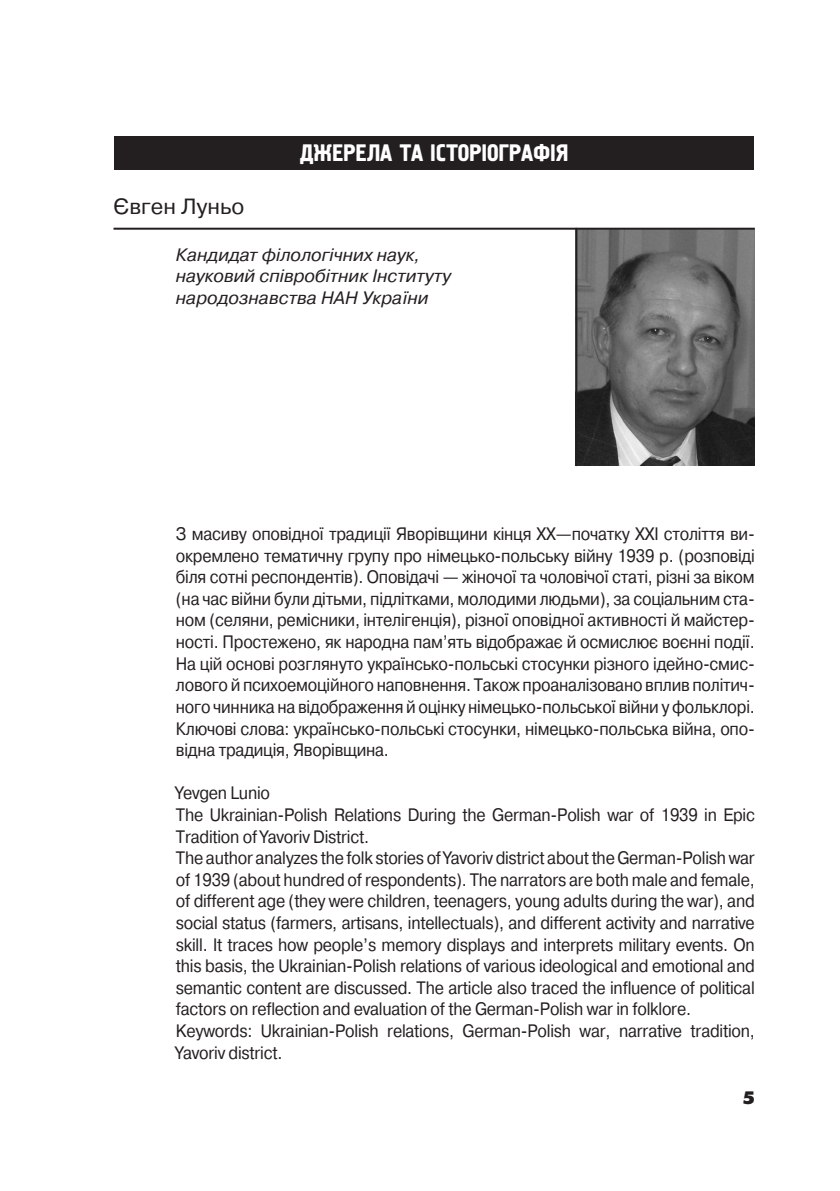
<style>
.page{position:relative;width:840px;height:1191px;background:#fff}
.page>*{position:absolute;margin:0;border:0;box-sizing:border-box;transform-origin:0 0}
.Rozdil{font:24px "Pollock 1 C";color:#fff}
.Avtor{font:22px "Pragmatica C";color:#231f20}
.Anotacion{font:18px/21.6px "Pragmatica C";letter-spacing:-.015em;color:#231f20;scale:.9 1}
.Pro-avtora{font:italic 18px/21.6px "Pragmatica C";color:#231f20}
.t1{font:18px "Futuris XC";color:#231f20}
</style>
<div class="page">
<div style="left:114px;top:136px;width:639px;height:33px;background:#231f20"></div>
<img style="left:577px;top:230px;width:177px;height:235px">
<hr style="left:575px;top:228px;width:2px;height:238px;background:#231f20">
<hr style="left:113px;top:228px;width:641px;height:2px;background:#231f20">
<p class="Rozdil" style="left:300px;top:140px;width:269px">ДЖЕРЕЛА ТА ІСТОРІОГРАФІЯ</p>
<p class="Avtor" style="left:113px;top:194px;width:132px">Євген Луньо</p>
<p class="Pro-avtora" style="left:176px;top:244px;width:276px">Кандидат філологічних наук, науковий співробітник Інституту народознавства НАН України</p>
<p class="Anotacion" style="left:176px;top:523px;width:644px;text-align:justify">З масиву оповідної традиції Яворівщини кінця ХХ—початку ХХІ століття ви&shy;окремлено тематичну групу про німецько-польську війну 1939 р. (розповіді біля сотні респондентів). Оповідачі — жіночої та чоловічої статі, різні за віком (на час війни були дітьми, підлітками, молодими людьми), за соціальним ста&shy;ном (селяни, ремісники, інтелігенція), різної оповідної активності й майстер&shy;ності. Простежено, як народна пам’ять відображає й осмислює воєнні події.<br>На цій основі розглянуто українсько-польські стосунки різного ідейно-смис&shy;лового й психоемоційного наповнення. Також проаналізовано вплив політич&shy;ного чинника на відображення й оцінку німецько-польської війни у фольклорі.</p>
<p class="Anotacion" style="left:176px;top:717px;width:644px">Ключові слова: українсько-польські стосунки, німецько-польська війна, опо&shy;відна традиція, Яворівщина.</p>
<p class="Anotacion" style="left:176px;top:782px;width:106px">Yevgen Lunio</p>
<p class="Anotacion" style="left:176px;top:804px;width:644px">The Ukrainian-Polish Relations During the German-Polish war of 1939 in Epic<br>Tradition of Yavoriv District.</p>
<p class="Anotacion" style="left:176px;top:847px;width:644px;text-align:justify">The author analyzes the folk stories of Yavoriv district about the German-Polish war of 1939 (about hundred of respondents). The narrators are both male and female, of different age (they were children, teenagers, young adults during the war), and social status (farmers, artisans, intellectuals), and different activity and narrative skill. It traces how people’s memory displays and interprets military events. On this basis, the Ukrainian-Polish relations of various ideological and emotional and semantic content are discussed. The article also traced the influence of political factors on reflection and evaluation of the German-Polish war in folklore.</p>
<p class="Anotacion" style="left:176px;top:1020px;width:644px">Keywords: Ukrainian-Polish relations, German-Polish war, narrative tradition,<br>Yavoriv district.</p>
<p class="t1" style="left:742px;top:1088px;width:14px">5</p>
</div>
